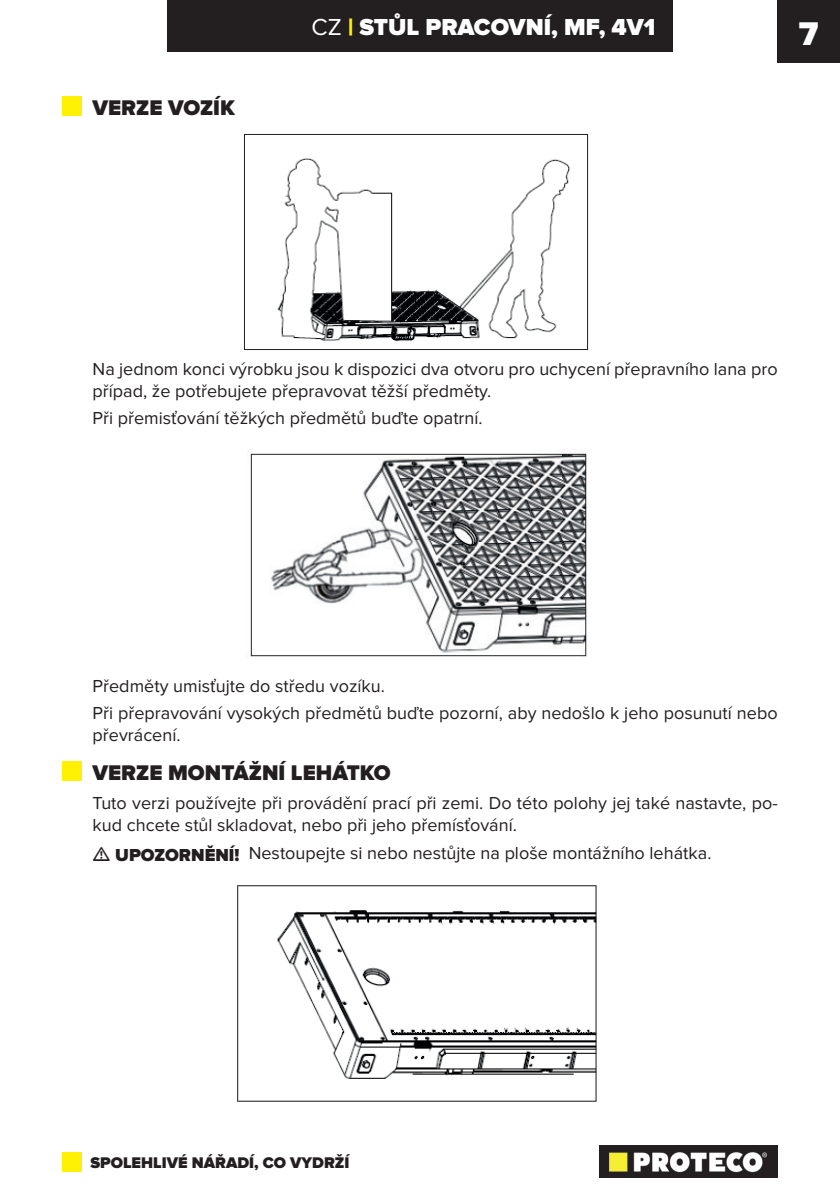
<style>
.page{position:relative;width:840px;height:1191px;background:#fff}
.page>*{position:absolute;margin:0;border:0;box-sizing:border-box;transform-origin:0 0}
.t1{font:900 34px "Proxima Nova";color:#fff}
.t2{font:900 24px "Proxima Nova";color:#fff}
.t3{font:900 22px "Proxima Nova";color:#231f20}
.t4{font:18px/21.6px "Proxima Nova";color:#231f20}
.t5{font:900 16px "Proxima Nova";color:#231f20}
.s1{font-weight:400}
.s2{color:#fff101}
.s3{font-weight:900}
</style>
<div class="page">
<div style="left:777px;top:0;width:62px;height:62px;background:#231f20"></div>
<div style="left:167px;top:0;width:505px;height:51px;background:#231f20"></div>
<img style="left:599px;top:1145px;width:178px;height:33px">
<div style="left:62px;top:1152px;width:20px;height:19px;background:#fff101"></div>
<div style="left:62px;top:96px;width:20px;height:20px;background:#fff101"></div>
<img style="left:244px;top:134px;width:345px;height:216px">
<img style="left:248px;top:449px;width:339px;height:209px">
<div style="left:62px;top:761px;width:20px;height:20px;background:#fff101"></div>
<img style="left:237px;top:885px;width:360px;height:217px">
<p class="t3" style="left:92px;top:95px;width:144px">VERZE VOZÍK</p>
<h2 class="t2" style="left:311px;top:13px;width:345px"><span class="s1">CZ</span> <span class="s2">|</span> STŮL PRACOVNÍ, MF, 4V1</h2>
<h1 class="t1" style="left:798px;top:14px;width:21px">7</h1>
<p class="t4" style="left:93px;top:359px;width:686px">Na jednom konci výrobku jsou k dispozici dva otvoru pro uchycení přepravního lana pro případ, že potřebujete přepravovat těžší předměty.</p>
<p class="t4" style="left:93px;top:408px;width:391px">Při přemisťování těžkých předmětů buďte opatrní.</p>
<p class="t4" style="left:93px;top:673px;width:686px;line-height:27.2px">Předměty umisťujte do středu vozíku.<br>Při přepravování vysokých předmětů buďte pozorní, aby nedošlo k jeho posunutí nebo</p>
<p class="t4" style="left:93px;top:724px;width:89px">převrácení.</p>
<p class="t3" style="left:92px;top:760px;width:299px">VERZE MONTÁŽNÍ LEHÁTKO</p>
<p class="t4" style="left:93px;top:793px;width:686px">Tuto verzi používejte při provádění prací při zemi. Do této polohy jej také nastavte, po&shy;kud chcete stůl skladovat, nebo při jeho přemísťování.</p>
<p class="t4" style="left:115px;top:843px;width:597px"><span class="s3">UPOZORNĚNÍ!</span> Nestoupejte si nebo nestůjte na ploše montážního lehátka.</p>
<p class="t5" style="left:90px;top:1153px;width:260px">SPOLEHLIVÉ NÁŘADÍ, CO VYDRŽÍ</p>
</div>
